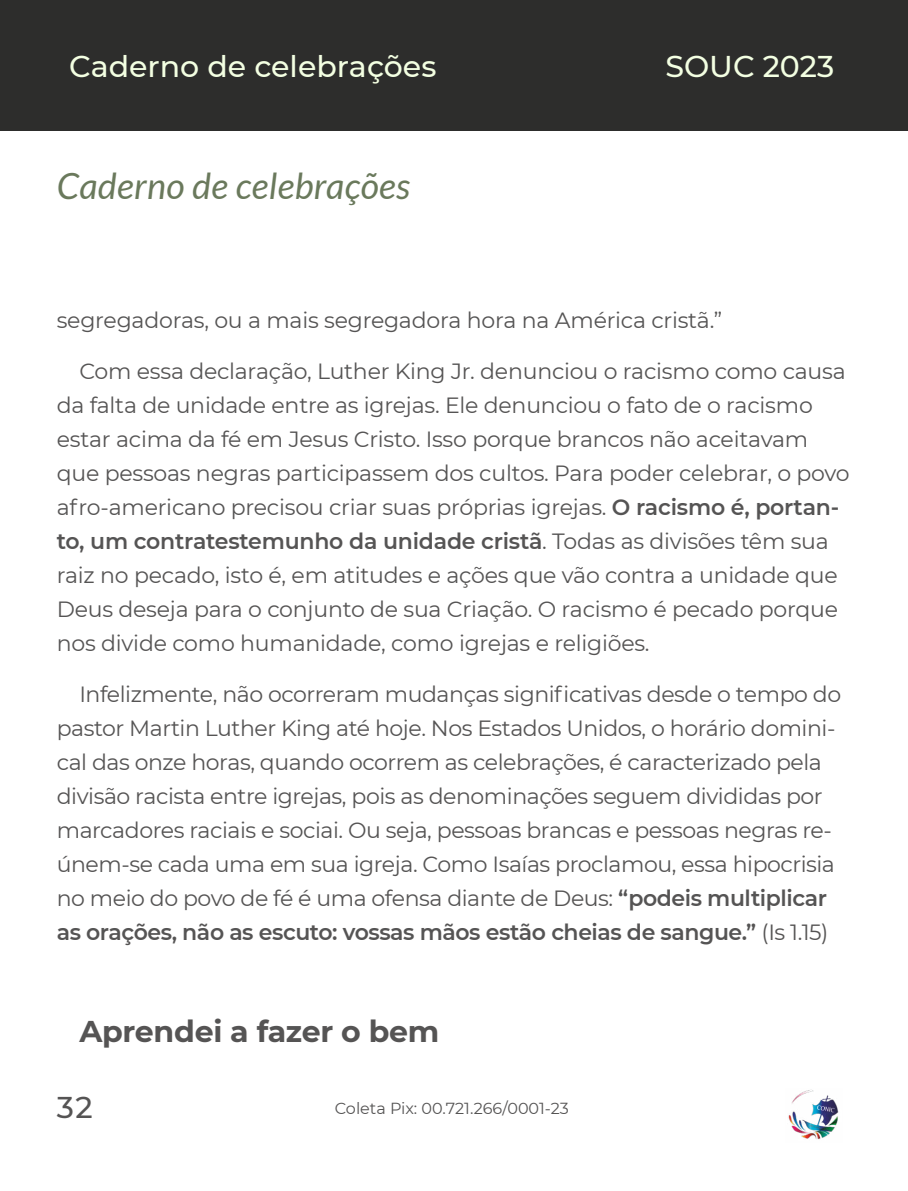
<style>
.page{position:relative;width:908px;height:1191px;background:#fff}
.page>*{position:absolute;margin:0;border:0;box-sizing:border-box;transform-origin:0 0}
.t1{font:italic 36px "Lato";letter-spacing:.01em;color:#6a795c}
.t2{font:500 30px "Montserrat";color:#f3ffe2}
.t3{font:700 30px "Montserrat";letter-spacing:-.01em;color:#555454}
.t4{font:500 30px "Montserrat";color:#555454}
.t5{font:22px/34px "Montserrat";letter-spacing:-.02em;color:#555454}
.t6{font:16px "Montserrat";color:#555454}
.s1{font-weight:600}
</style>
<div class="page">
<div style="left:0;top:0;width:907px;height:130px;background:#2d2d2c"></div>
<img style="left:788px;top:1089px;width:51px;height:51px">
<h2 class="t2" style="left:69px;top:46px;width:368px">Caderno de celebrações</h2>
<h1 class="t1" style="left:57px;top:166px;width:355px">Caderno de celebrações</h1>
<h2 class="t2" style="left:665px;top:46px;width:170px">SOUC 2023</h2>
<p class="t5" style="left:57px;top:302px;width:666px">segregadoras, ou a mais segregadora hora na América cristã.”</p>
<p class="t5" style="left:57px;top:353px;width:794px;text-indent:23px">Com essa declaração, Luther King Jr. denunciou o racismo como causa da falta de unidade entre as igrejas. Ele denunciou o fato de o racismo estar acima da fé em Jesus Cristo. Isso porque brancos não aceitavam que pessoas negras participassem dos cultos. Para poder celebrar, o povo afro-americano precisou criar suas próprias igrejas. <span class="s1">O racismo é, portan&shy;to, um contratestemunho da unidade cristã</span>. Todas as divisões têm sua raiz no pecado, isto é, em atitudes e ações que vão contra a unidade que Deus deseja para o conjunto de sua Criação. O racismo é pecado porque nos divide como humanidade, como igrejas e religiões.</p>
<p class="t5" style="left:57px;top:676px;width:785px;text-indent:23px">Infelizmente, não ocorreram mudanças significativas desde o tempo do pastor Martin Luther King até hoje. Nos Estados Unidos, o horário domini&shy;cal das onze horas, quando ocorrem as celebrações, é caracterizado pela divisão racista entre igrejas, pois as denominações seguem divididas por marcadores raciais e sociai. Ou seja, pessoas brancas e pessoas negras re&shy;únem-se cada uma em sua igreja. Como Isaías proclamou, essa hipocrisia no meio do povo de fé é uma ofensa diante de Deus: <span class="s1">“podeis multiplicar as orações, não as escuto: vossas mãos estão cheias de sangue.”</span> (Is 1.15)</p>
<h2 class="t3" style="left:79px;top:1009px;width:361px">Aprendei a fazer o bem</h2>
<h2 class="t4" style="left:57px;top:1086px;width:38px">32</h2>
<p class="t6" style="left:334px;top:1097px;width:235px">Coleta Pix: 00.721.266/0001-23</p>
</div>
